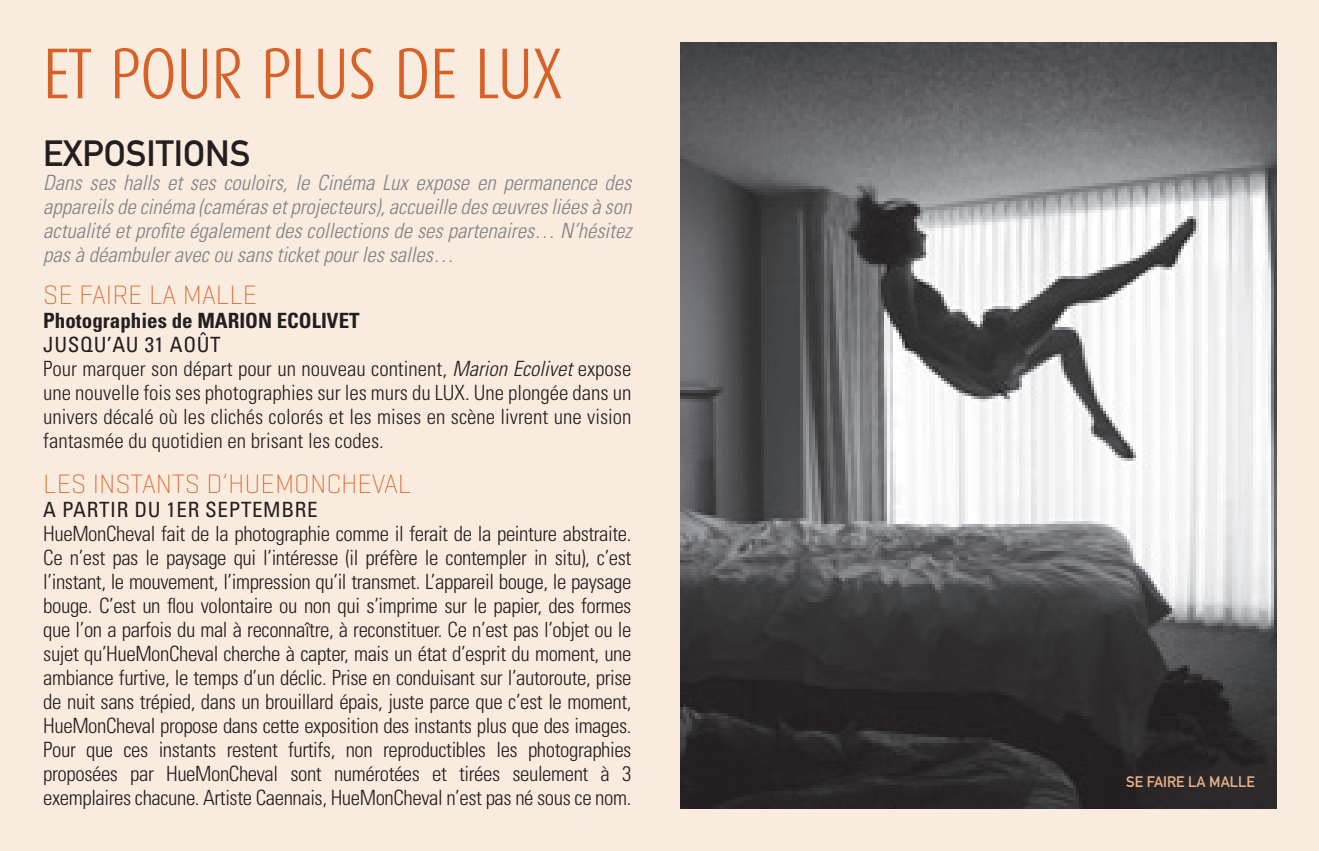
<style>
.page{position:relative;width:1319px;height:851px;background:#fff}
.page>*{position:absolute;margin:0;border:0;box-sizing:border-box;transform-origin:0 0}
.t1{font:300 72px "Dax Condensed";color:#d76126}
.t2{font:36px "DIN Mittelschrift";color:#231f20}
.t3{font:200 27px "Geogrotesque";color:#d76126}
.t4{font:300 condensed 21px/24px "Univers";color:#231f20}
.t5{font:italic 300 condensed 21px/24px "Univers";color:#808285;text-align:justify}
.t6{font:700 condensed 21px "Univers";color:#231f20}
.t7{font:condensed 21px "Univers";letter-spacing:.03em;color:#231f20}
.t8{font:15px "DIN Mittelschrift";color:#ecb18a}
.s1{font-weight:400}
.s2{font-style:italic}
</style>
<div class="page">
<div style="left:0;top:0;width:1318px;height:850px;background:#faebdf"></div>
<img style="left:680px;top:43px;width:596px;height:765px">
<h1 class="t1" style="left:43px;top:34px;width:521px">ET POUR PLUS DE LUX</h1>
<h2 class="t2" style="left:43px;top:132px;width:209px">EXPOSITIONS</h2>
<p class="t5" style="left:43px;top:170px;width:589px">Dans ses halls et ses couloirs, le Cinéma Lux expose en permanence des appareils de cinéma (caméras et projecteurs), accueille des œuvres liées à son actualité et profite également des collections de ses partenaires… N’hésitez pas à déambuler avec ou sans ticket pour les salles…</p>
<p class="t3" style="left:43px;top:278px;width:215px">S E FAIRE LA MALLE</p>
<p class="t6" style="left:43px;top:307px;width:318px">Photographies de MARION ECOLIVET</p>
<p class="t4" style="left:43px;top:332px;width:589px"><span class="s1">JUSQU’AU 31 AOÛT<br></span>Pour marquer son départ pour un nouveau continent, <span class="s2">Marion Ecolivet</span> expose une nouvelle fois ses photographies sur les murs du LUX. Une plongée dans un univers décalé où les clichés colorés et les mises en scène livrent une vision fantasmée du quotidien en brisant les codes.</p>
<p class="t3" style="left:43px;top:467px;width:369px">LES INSTANTS D’H UEM ONCHEVAL</p>
<p class="t7" style="left:43px;top:496px;width:276px">A PARTIR D U 1ER SEPTEMBRE</p>
<p class="t4" style="left:43px;top:521px;width:589px;text-align:justify">HueMonCheval fait de la photographie comme il ferait de la peinture abstraite.<br>Ce n’est pas le paysage qui l’intéresse (il préfère le contempler in situ), c’est l’instant, le mouvement, l’impression qu’il transmet. L’appareil bouge, le paysage bouge. C’est un flou volontaire ou non qui s’imprime sur le papier, des formes que l’on a parfois du mal à reconnaître, à reconstituer. Ce n’est pas l’objet ou le sujet qu’HueMonCheval cherche à capter, mais un état d’esprit du moment, une ambiance furtive, le temps d’un déclic. Prise en conduisant sur l’autoroute, prise de nuit sans trépied, dans un brouillard épais, juste parce que c’est le moment, HueMonCheval propose dans cette exposition des instants plus que des images.<br>Pour que ces instants restent furtifs, non reproductibles les photographies proposées par HueMonCheval sont numérotées et tirées seulement à 3 exemplaires chacune. Artiste Caennais, HueMonCheval n’est pas né sous ce nom.</p>
<p class="t8" style="left:1125px;top:773px;width:130px">SE FAIRE LA MALLE</p>
</div>
